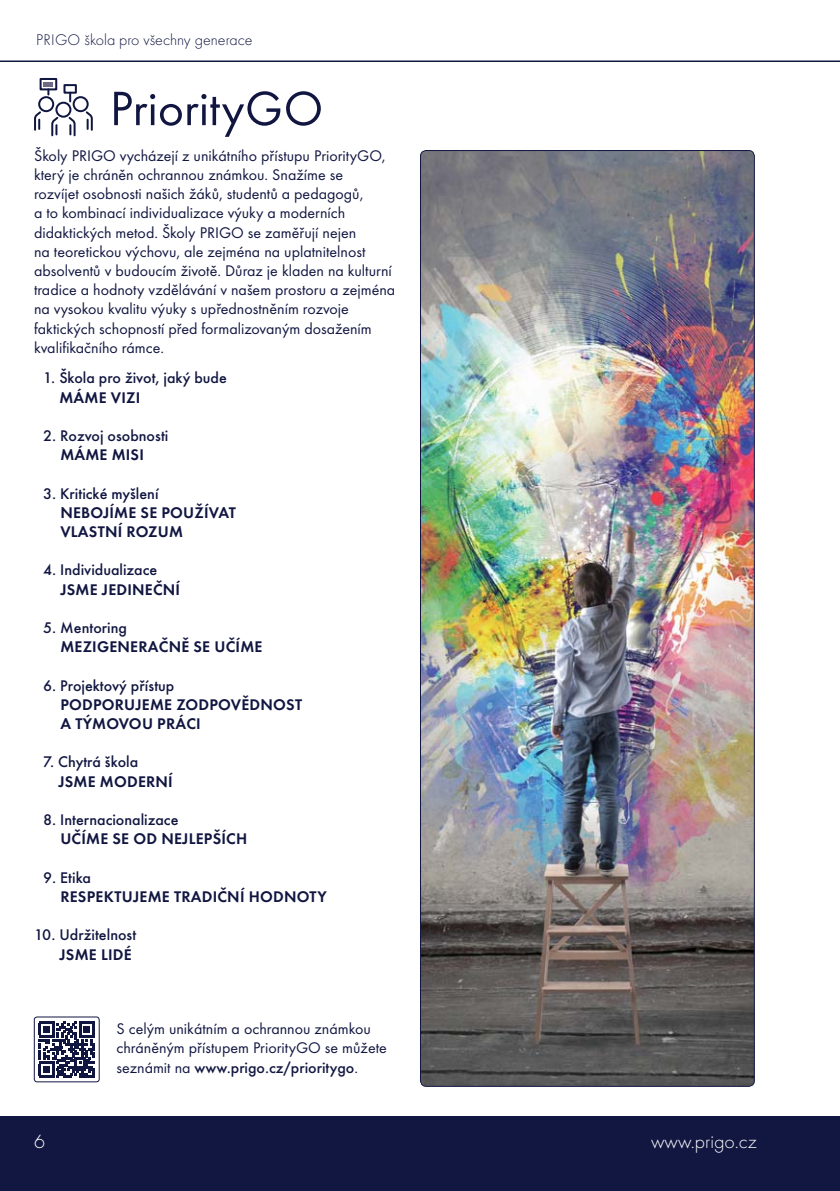
<style>
.page{position:relative;width:840px;height:1191px;background:#fff}
.page>*{position:absolute;margin:0;border:0;box-sizing:border-box;transform-origin:0 0}
.t1{font:50px "Futura TOT";color:#111641}
.t2{font:20px "Futura TOT Ligh";color:#fff}
.t3{font:16px/19.2px "Futura TOT";color:#111641}
.t4{font:600 16px/19.2px "Futura TOT";letter-spacing:.015em;color:#111641}
.t5{font:500 16px/19.2px "Futura TOT";color:#111641}
.t6{font:16px "Futura TOT Ligh";color:#111641}
.s1{font-weight:400;color:#fff}
.s2{font-weight:600}
.s3{font-weight:500}
</style>
<div class="page">
<div style="left:0;top:1116px;width:839px;height:75px;background:#111741"></div>
<hr style="left:0;top:60px;width:839px;height:2px;background:#111641">
<div style="left:40px;top:78px;width:17px;height:12px;border:2px solid #111641"></div>
<svg style="left:44px;top:82px;width:9px;height:13px"></svg>
<svg style="left:69px;top:94px;width:2px;height:7px"></svg>
<div style="left:63px;top:84px;width:14px;height:10px;border:2px solid #111641"></div>
<svg style="left:68px;top:115px;width:8px;height:22px"></svg>
<svg style="left:51px;top:117px;width:8px;height:20px"></svg>
<div style="left:55px;top:102px;width:16px;height:16px;border:2px solid #111641;border-radius:50%"></div>
<svg style="left:34px;top:111px;width:9px;height:20px"></svg>
<div style="left:38px;top:96px;width:16px;height:16px;border:2px solid #111641;border-radius:50%"></div>
<svg style="left:84px;top:111px;width:9px;height:20px"></svg>
<div style="left:73px;top:96px;width:16px;height:16px;border:2px solid #111641;border-radius:50%"></div>
<img style="left:420px;top:150px;width:334px;height:936px;border-radius:6px">
<svg style="left:39px;top:1021px;width:56px;height:56px"></svg>
<div style="left:34px;top:1016px;width:65px;height:66px;border:1px solid #111641;border-radius:3px"></div>
<p class="t6" style="left:36px;top:32px;width:218px">PRIGO škola pro všechny generace</p>
<h1 class="t1" style="left:110px;top:86px;width:215px">PriorityGO</h1>
<p class="t3" style="left:34px;top:147px;width:362px">Školy PRIGO vycházejí z unikátního přístupu PriorityGO, který je chráněn ochrannou známkou. Snažíme se<br>rozvíjet osobnosti našich žáků, studentů a pedagogů,<br>a to kombinací individualizace výuky a moderních didaktických metod. Školy PRIGO se zaměřují nejen<br>na teoretickou výchovu, ale zejména na uplatnitelnost absolventů v budoucím životě. Důraz je kladen na kulturní tradice a hodnoty vzdělávání v našem prostoru a zejména na vysokou kvalitu výuky s upřednostněním rozvoje faktických schopností před formalizovaným dosažením kvalifikačního rámce.</p>
<p class="t5" style="left:59px;top:369px;width:169px;text-indent:-25px"><span class="s1">0</span>1. Škola pro život, jaký bude<br><span class="s2">MÁME VIZI</span></p>
<p class="t5" style="left:34px;top:427px;width:136px;text-align:center"><span class="s1">0</span>2. Rozvoj osobnosti<br><span class="s2">MÁME MISI</span></p>
<p class="t4" style="left:60px;top:484px;width:177px;text-indent:-26px"><span class="s1">0</span><span class="s3">3. Kritické myšlení<br></span>NEBOJÍME SE POUŽÍVAT<br>VLASTNÍ ROZUM</p>
<p class="t5" style="left:60px;top:561px;width:121px;text-indent:-26px"><span class="s1">0</span>4. Individualizace<br><span class="s2">JSME JEDINEČNÍ</span></p>
<p class="t4" style="left:60px;top:619px;width:203px;text-indent:-26px"><span class="s1">0</span><span class="s3">5. Mentoring<br></span>MEZIGENERAČNĚ SE UČÍME</p>
<p class="t4" style="left:60px;top:676px;width:243px;text-indent:-26px"><span class="s1">0</span><span class="s3">6. Projektový přístup<br></span>PODPORUJEME ZODPOVĚDNOST<br>A TÝMOVOU PRÁCI</p>
<p class="t5" style="left:58px;top:753px;width:116px;text-indent:-24px"><span class="s1">0</span>7. Chytrá škola<br><span class="s2">JSME MODERNÍ</span></p>
<p class="t5" style="left:60px;top:811px;width:188px;text-indent:-26px"><span class="s1">0</span>8. Internacionalizace<br><span class="s2">UČÍME SE OD NEJLEPŠÍCH</span></p>
<p class="t4" style="left:60px;top:868px;width:268px;text-indent:-26px"><span class="s1">0</span><span class="s3">9. Etika<br></span>RESPEKTUJEME TRADIČNÍ HODNOTY</p>
<p class="t5" style="left:34px;top:926px;width:104px">10. Udržitelnost</p>
<p class="t4" style="left:59px;top:945px;width:74px">JSME LIDÉ</p>
<p class="t3" style="left:116px;top:1020px;width:272px">S celým unikátním a ochrannou známkou chráněným přístupem PriorityGO se můžete seznámit na <span class="s3">www.prigo.cz/prioritygo</span>.</p>
<p class="t2" style="left:34px;top:1131px;width:12px">6</p>
<p class="t2" style="left:650px;top:1131px;width:107px">www.prigo.cz</p>
</div>
